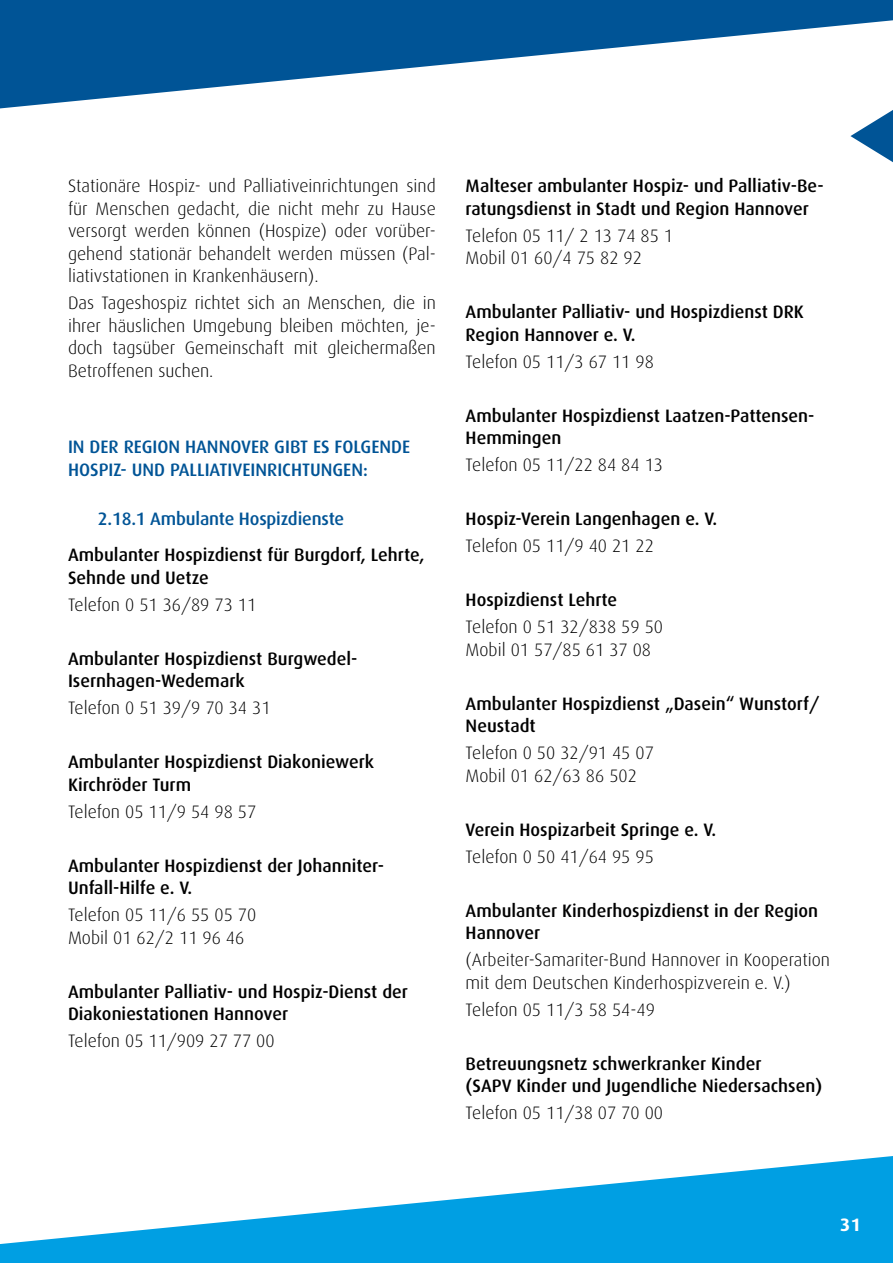
<style>
.page{position:relative;width:893px;height:1263px;background:#fff}
.page>*{position:absolute;margin:0;border:0;box-sizing:border-box;transform-origin:0 0}
.t1{font:300 18px/22.5px "Dax";color:#000}
.t2{font:500 18px/22.5px "Dax";color:#000}
.t3{font:500 18px/22.5px "Dax";color:#005496}
.t4{font:700 18px "Dax";color:#fff}
</style>
<div class="page">
<svg style="left:0;top:1156px;width:893px;height:107px;fill:#009fe3"></svg>
<svg style="left:0;top:0;width:893px;height:108px;fill:#005496"></svg>
<svg style="left:850px;top:102px;width:43px;height:61px"></svg>
<p class="t1" style="left:68px;top:175px;width:369px;text-align:justify">Stationäre Hospiz- und Palliativeinrichtungen sind für Menschen gedacht, die nicht mehr zu Hause versorgt werden können (Hospize) oder vorüber&shy;gehend stationär behandelt werden müssen (Pal&shy;liativstationen in Krankenhäusern).</p>
<p class="t1" style="left:68px;top:292px;width:369px;text-align:justify">Das Tageshospiz richtet sich an Menschen, die in ihrer häuslichen Umgebung bleiben möchten, je&shy;doch tagsüber Gemeinschaft mit gleichermaßen Betroffenen suchen.</p>
<p class="t3" style="left:68px;top:436px;width:344px">IN DER REGION HANNOVER GIBT ES FOLGENDE<br>HOSPIZ- UND PALLIATIVEINRICHTUNGEN:</p>
<p class="t3" style="left:98px;top:508px;width:248px">2.18.1 Ambulante Hospizdienste</p>
<p class="t2" style="left:68px;top:544px;width:358px">Ambulanter Hospizdienst für Burgdorf, Lehrte,<br>Sehnde und Uetze</p>
<p class="t1" style="left:68px;top:594px;width:190px">Telefon 0 51 36/89 73 11</p>
<p class="t2" style="left:68px;top:647px;width:291px">Ambulanter Hospizdienst Burgwedel-<br>Isernhagen-Wedemark</p>
<p class="t1" style="left:68px;top:697px;width:204px">Telefon 0 51 39/9 70 34 31</p>
<p class="t2" style="left:68px;top:751px;width:308px">Ambulanter Hospizdienst Diakoniewerk<br>Kirchröder Turm</p>
<p class="t1" style="left:68px;top:801px;width:190px">Telefon 05 11/9 54 98 57</p>
<p class="t2" style="left:68px;top:854px;width:318px">Ambulanter Hospizdienst der Johanniter-<br>Unfall-Hilfe e. V.</p>
<p class="t1" style="left:68px;top:904px;width:190px">Telefon 05 11/6 55 05 70<br>Mobil 01 62/2 11 96 46</p>
<p class="t2" style="left:68px;top:980px;width:341px">Ambulanter Palliativ- und Hospiz-Dienst der<br>Diakoniestationen Hannover</p>
<p class="t1" style="left:68px;top:1030px;width:208px">Telefon 05 11/909 27 77 00</p>
<p class="t2" style="left:466px;top:175px;width:360px">Malteser ambulanter Hospiz- und Palliativ-Be&shy;ratungsdienst in Stadt und Region Hannover</p>
<p class="t1" style="left:466px;top:225px;width:209px">Telefon 05 11/ 2 13 74 85 1<br>Mobil 01 60/4 75 82 92</p>
<p class="t2" style="left:466px;top:301px;width:340px">Ambulanter Palliativ- und Hospizdienst DRK<br>Region Hannover e. V.</p>
<p class="t1" style="left:466px;top:351px;width:190px">Telefon 05 11/3 67 11 98</p>
<p class="t2" style="left:466px;top:404px;width:350px">Ambulanter Hospizdienst Laatzen-Pattensen-<br>Hemmingen</p>
<p class="t1" style="left:466px;top:454px;width:199px">Telefon 05 11/22 84 84 13</p>
<p class="t2" style="left:466px;top:508px;width:253px">Hospiz-Verein Langenhagen e. V.</p>
<p class="t1" style="left:466px;top:535px;width:190px">Telefon 05 11/9 40 21 22</p>
<p class="t2" style="left:466px;top:589px;width:153px">Hospizdienst Lehrte</p>
<p class="t1" style="left:466px;top:616px;width:199px">Telefon 0 51 32/838 59 50<br>Mobil 01 57/85 61 37 08</p>
<p class="t2" style="left:466px;top:692px;width:355px">Ambulanter Hospizdienst „Dasein“ Wunstorf/<br>Neustadt</p>
<p class="t1" style="left:466px;top:742px;width:190px">Telefon 0 50 32/91 45 07<br>Mobil 01 62/63 86 502</p>
<p class="t2" style="left:466px;top:818px;width:252px">Verein Hospizarbeit Springe e. V.</p>
<p class="t1" style="left:466px;top:846px;width:190px">Telefon 0 50 41/64 95 95</p>
<p class="t2" style="left:466px;top:899px;width:354px">Ambulanter Kinderhospizdienst in der Region<br>Hannover</p>
<p class="t1" style="left:466px;top:949px;width:366px">(Arbeiter-Samariter-Bund Hannover in Kooperation mit dem Deutschen Kinderhospizverein e. V.)</p>
<p class="t1" style="left:466px;top:999px;width:191px">Telefon 05 11/3 58 54-49</p>
<p class="t2" style="left:466px;top:1052px;width:358px">Betreuungsnetz schwerkranker Kinder<br>(SAPV Kinder und Jugendliche Niedersachsen)</p>
<p class="t1" style="left:466px;top:1102px;width:199px">Telefon 05 11/38 07 70 00</p>
<p class="t4" style="left:840px;top:1214px;width:22px">31</p>
</div>
